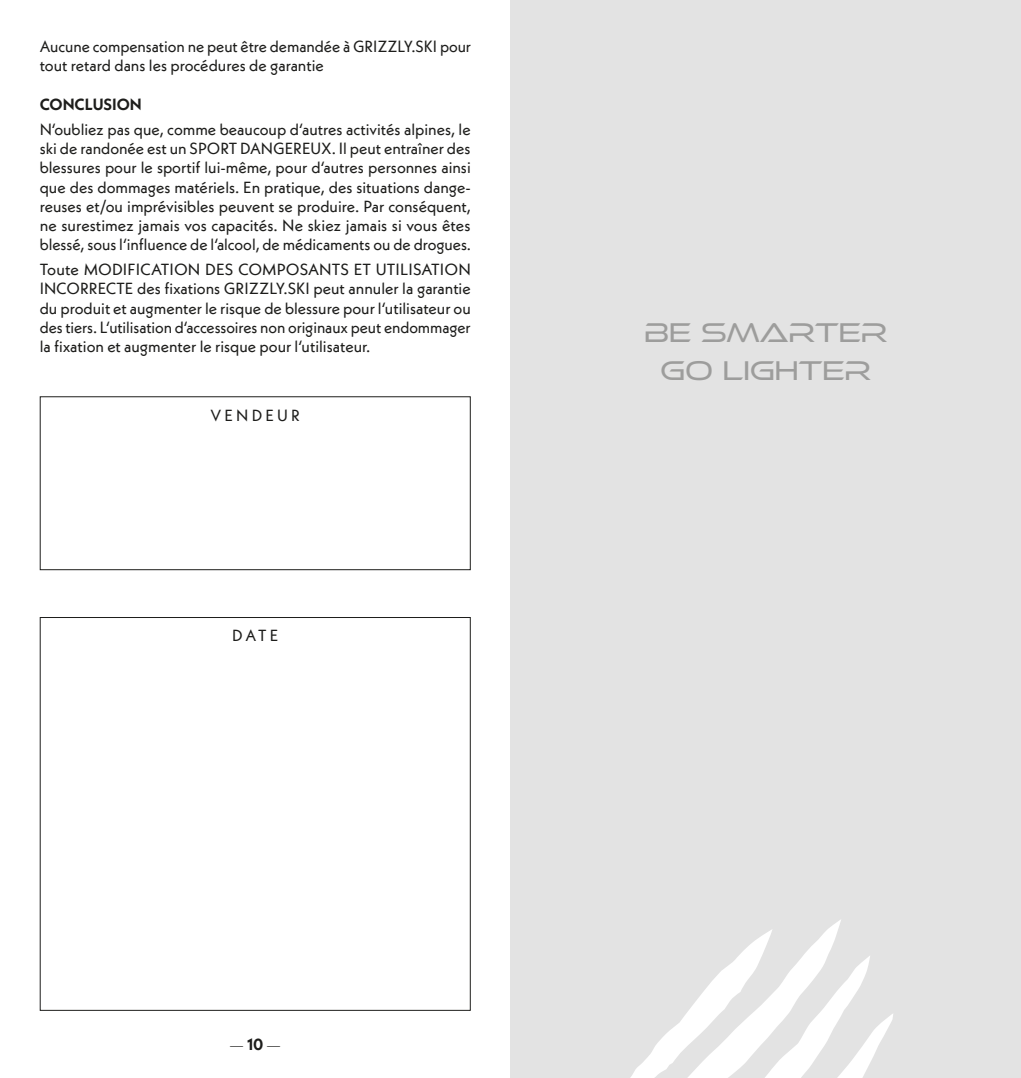
<style>
.page{position:relative;width:1021px;height:1078px;background:#fff}
.page>*{position:absolute;margin:0;border:0;box-sizing:border-box;transform-origin:0 0}
.t1{font:28px/37.6px "Ethnocentric Lt";color:#9d9d9c;text-align:center}
.t2{font:16px/19.2px "Neue Kabel";color:#1d1d1b;text-align:justify}
.t3{font:700 16px "Neue Kabel";color:#1d1d1b}
.t4{font:300 16px "Neue Kabel";color:#1d1d1b}
.s1{font-weight:700}
</style>
<div class="page">
<div style="left:510px;top:0;width:510px;height:1077px;background:#e3e3e3"></div>
<svg style="left:631px;top:920px;width:262px;height:157px"></svg>
<div style="left:40px;top:396px;width:431px;height:174px;border:1px solid #1d1d1b"></div>
<p class="t2" style="left:40px;top:36px;width:433px">Aucune compensation ne peut être demandée à GRIZZLY.SKI pour tout retard dans les procédures de garantie</p>
<p class="t3" style="left:40px;top:94px;width:104px">CONCLUSION</p>
<p class="t2" style="left:40px;top:119px;width:433px">N‘oubliez pas que, comme beaucoup d‘autres activités alpines, le ski de randonée est un SPORT DANGEREUX. Il peut entraîner des blessures pour le sportif lui-même, pour d‘autres personnes ainsi que des dommages matériels. En pratique, des situations dange&shy;reuses et/ou imprévisibles peuvent se produire. Par conséquent, ne surestimez jamais vos capacités. Ne skiez jamais si vous êtes blessé, sous l‘influence de l‘alcool, de médicaments ou de drogues.</p>
<p class="t2" style="left:40px;top:259px;width:432px">Toute MODIFICATION DES COMPOSANTS ET UTILISATION INCORRECTE des fixations GRIZZLY.SKI peut annuler la garantie du produit et augmenter le risque de blessure pour l‘utilisateur ou des tiers. L‘utilisation d‘accessoires non originaux peut endommager la fixation et augmenter le risque pour l‘utilisateur.</p>
<p class="t2" style="left:210px;top:405px;width:28px">VENDEU</p>
<p class="t2" style="left:291px;top:405px;width:10px">R</p>
<p class="t2" style="left:232px;top:625px;width:12px">DATE</p>
<p class="t4" style="left:229px;top:1033px;width:53px">— <span class="s1">10</span> —</p>
<h1 class="t1" style="left:644px;top:313px;width:244px">be SMARTER go LIGHTER</h1>
</div>
